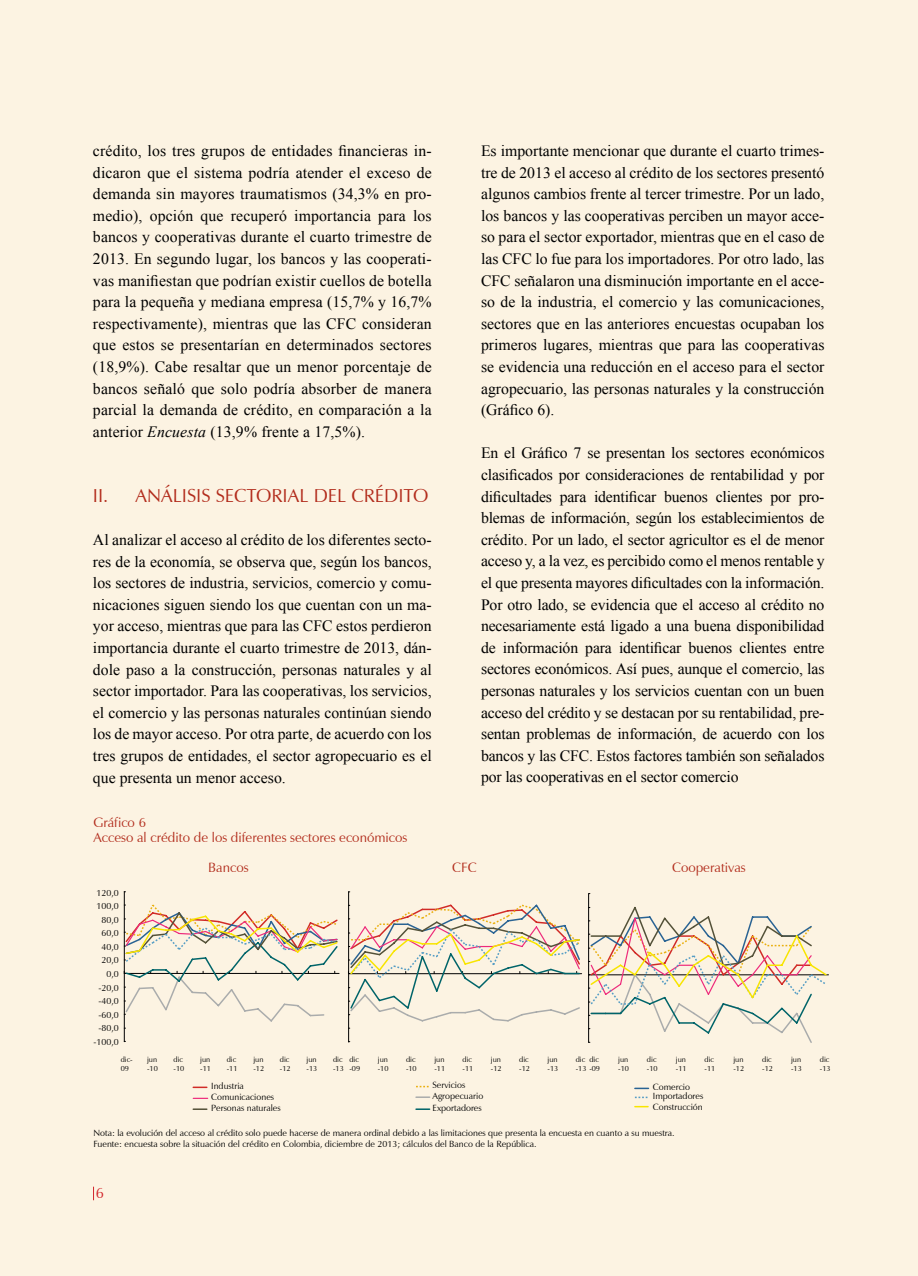
<style>
.page{position:relative;width:918px;height:1276px;background:#fff}
.page>*{position:absolute;margin:0;border:0;box-sizing:border-box;transform-origin:0 0}
.t1{font:18.75px "Zapf Humanist 601 BT";color:#b22c1c}
.t2{font:15.75px/21.6px "Times New Roman";color:#000;text-align:justify}
.t3{font:15px "Zapf Humanist 601 BT";color:#d2232a}
.t4{font:13.5px/15px "Zapf Humanist 601 BT";color:#b22c1c}
.t5{font:9px/10.8px "Zapf Humanist 601 BT";color:#000}
.t6{font:7.5px/9px "Zapf Humanist 601 BT";color:#000}
.s1{font-style:italic}
</style>
<div class="page">
<div style="left:0;top:0;width:917px;height:1276px;background:#fcf3e2"></div>
<svg style="left:93px;top:1186px;width:1px;height:14px"></svg>
<svg style="left:193px;top:1086px;width:14px;height:2px"></svg>
<svg style="left:416px;top:1085px;width:13px;height:2px"></svg>
<svg style="left:635px;top:1087px;width:13px;height:2px"></svg>
<svg style="left:635px;top:1096px;width:13px;height:2px"></svg>
<svg style="left:416px;top:1096px;width:14px;height:2px"></svg>
<svg style="left:416px;top:1108px;width:14px;height:2px"></svg>
<svg style="left:193px;top:1108px;width:14px;height:2px"></svg>
<svg style="left:193px;top:1097px;width:15px;height:2px"></svg>
<hr style="left:124px;top:891px;width:1px;height:150px;background:#000">
<svg style="left:124px;top:903px;width:215px;height:126px"></svg>
<hr style="left:348px;top:891px;width:1px;height:151px;background:#000">
<hr style="left:349px;top:973px;width:233px;height:1px;background:#000">
<svg style="left:348px;top:903px;width:233px;height:119px"></svg>
<svg style="left:635px;top:1106px;width:13px;height:1px"></svg>
<hr style="left:588px;top:894px;width:1px;height:148px;background:#000">
<hr style="left:589px;top:974px;width:240px;height:1px;background:#000">
<svg style="left:589px;top:905px;width:239px;height:138px"></svg>
<p class="t2" style="left:93px;top:140px;width:340px">crédito, los tres grupos de entidades financieras in&shy;dicaron que el sistema podría atender el exceso de demanda sin mayores traumatismos (34,3% en pro&shy;medio), opción que recuperó importancia para los bancos y cooperativas durante el cuarto trimestre de 2013. En segundo lugar, los bancos y las cooperati&shy;vas manifiestan que podrían existir cuellos de botella para la pequeña y mediana empresa (15,7% y 16,7% respectivamente), mientras que las CFC consideran que estos se presentarían en determinados sectores (18,9%). Cabe resaltar que un menor porcentaje de bancos señaló que solo podría absorber de manera parcial la demanda de crédito, en comparación a la anterior <span class="s1">Encuesta</span> (13,9% frente a 17,5%).</p>
<p class="t1" style="left:93px;top:484px;width:337px">II. ANÁLISIS SECTORIAL DEL CRÉDITO</p>
<p class="t2" style="left:93px;top:528px;width:340px">Al analizar el acceso al crédito de los diferentes secto&shy;res de la economía, se observa que, según los bancos, los sectores de industria, servicios, comercio y comu&shy;nicaciones siguen siendo los que cuentan con un ma&shy;yor acceso, mientras que para las CFC estos perdieron importancia durante el cuarto trimestre de 2013, dán&shy;dole paso a la construcción, personas naturales y al sector importador. Para las cooperativas, los servicios, el comercio y las personas naturales continúan siendo los de mayor acceso. Por otra parte, de acuerdo con los tres grupos de entidades, el sector agropecuario es el que presenta un menor acceso.</p>
<p class="t2" style="left:481px;top:140px;width:345px">Es importante mencionar que durante el cuarto trimes&shy;tre de 2013 el acceso al crédito de los sectores presentó algunos cambios frente al tercer trimestre. Por un lado, los bancos y las cooperativas perciben un mayor acce&shy;so para el sector exportador, mientras que en el caso de las CFC lo fue para los importadores. Por otro lado, las CFC señalaron una disminución importante en el acce&shy;so de la industria, el comercio y las comunicaciones, sectores que en las anteriores encuestas ocupaban los primeros lugares, mientras que para las cooperativas se evidencia una reducción en el acceso para el sector agropecuario, las personas naturales y la construcción (Gráfico 6).</p>
<p class="t2" style="left:481px;top:442px;width:345px">En el Gráfico 7 se presentan los sectores económicos clasificados por consideraciones de rentabilidad y por dificultades para identificar buenos clientes por pro&shy;blemas de información, según los establecimientos de crédito. Por un lado, el sector agricultor es el de menor acceso y, a la vez, es percibido como el menos rentable y el que presenta mayores dificultades con la información.<br>Por otro lado, se evidencia que el acceso al crédito no necesariamente está ligado a una buena disponibilidad de información para identificar buenos clientes entre sectores económicos. Así pues, aunque el comercio, las personas naturales y los servicios cuentan con un buen acceso del crédito y se destacan por su rentabilidad, pre&shy;sentan problemas de información, de acuerdo con los bancos y las CFC. Estos factores también son señalados por las cooperativas en el sector comercio</p>
<p class="t4" style="left:94px;top:814px;width:315px">Gráfico 6<br>Acceso al crédito de los diferentes sectores económicos</p>
<p class="t4" style="left:208px;top:859px;width:42px">Bancos</p>
<p class="t4" style="left:452px;top:859px;width:26px">CFC</p>
<p class="t4" style="left:672px;top:859px;width:75px">Cooperativas</p>
<p class="t5" style="left:97px;top:887px;width:24px">120,0</p>
<p class="t5" style="left:97px;top:901px;width:24px">100,0</p>
<p class="t5" style="left:101px;top:914px;width:19px">80,0</p>
<p class="t5" style="left:101px;top:928px;width:19px">60,0</p>
<p class="t5" style="left:101px;top:941px;width:19px">40,0</p>
<p class="t5" style="left:101px;top:955px;width:19px">20,0</p>
<p class="t5" style="left:106px;top:968px;width:14px">0,0</p>
<p class="t5" style="left:98px;top:982px;width:22px">-20,0</p>
<p class="t5" style="left:98px;top:995px;width:22px">-40,0</p>
<p class="t5" style="left:98px;top:1009px;width:22px">-60,0</p>
<p class="t5" style="left:98px;top:1022px;width:22px">-80,0</p>
<p class="t5" style="left:94px;top:1036px;width:27px">-100,0</p>
<p class="t6" style="left:349px;top:1054px;width:12px">dic -09</p>
<p class="t6" style="left:378px;top:1054px;width:12px">jun -10</p>
<p class="t6" style="left:406px;top:1054px;width:12px">dic -10</p>
<p class="t6" style="left:434px;top:1054px;width:12px">jun -11</p>
<p class="t6" style="left:463px;top:1054px;width:12px">dic -11</p>
<p class="t6" style="left:491px;top:1054px;width:12px">jun -12</p>
<p class="t6" style="left:519px;top:1054px;width:12px">dic -12</p>
<p class="t6" style="left:548px;top:1054px;width:12px">jun -13</p>
<p class="t6" style="left:589px;top:1054px;width:11px">dic</p>
<p class="t6" style="left:618px;top:1054px;width:12px">jun -10</p>
<p class="t6" style="left:647px;top:1054px;width:12px">dic -10</p>
<p class="t6" style="left:676px;top:1054px;width:12px">jun -11</p>
<p class="t6" style="left:705px;top:1054px;width:12px">dic -11</p>
<p class="t6" style="left:733px;top:1054px;width:12px">jun -12</p>
<p class="t6" style="left:762px;top:1054px;width:12px">dic -12</p>
<p class="t6" style="left:791px;top:1054px;width:12px">jun -13</p>
<p class="t6" style="left:121px;top:1054px;width:14px">dic-<br>09</p>
<p class="t6" style="left:147px;top:1054px;width:12px">jun -10</p>
<p class="t6" style="left:174px;top:1054px;width:12px">dic -10</p>
<p class="t6" style="left:200px;top:1054px;width:12px">jun -11</p>
<p class="t6" style="left:227px;top:1054px;width:12px">dic -11</p>
<p class="t6" style="left:253px;top:1054px;width:12px">jun -12</p>
<p class="t6" style="left:280px;top:1054px;width:12px">dic -12</p>
<p class="t6" style="left:333px;top:1054px;width:12px">dic -13</p>
<p class="t6" style="left:576px;top:1054px;width:26px">dic<br>-13 -09</p>
<p class="t6" style="left:820px;top:1054px;width:12px">dic -13</p>
<p class="t6" style="left:307px;top:1054px;width:12px">jun -13</p>
<p class="t5" style="left:211px;top:1080px;width:34px">Industria</p>
<p class="t5" style="left:433px;top:1080px;width:34px">Servicios</p>
<p class="t5" style="left:653px;top:1081px;width:39px">Comercio</p>
<p class="t5" style="left:433px;top:1090px;width:52px">Agropecuario</p>
<p class="t5" style="left:653px;top:1090px;width:52px">Importadores</p>
<p class="t5" style="left:211px;top:1102px;width:71px">Personas naturales</p>
<p class="t5" style="left:433px;top:1102px;width:51px">Exportadores</p>
<p class="t5" style="left:211px;top:1091px;width:64px">Comunicaciones</p>
<p class="t5" style="left:653px;top:1101px;width:51px">Construcción</p>
<p class="t5" style="left:94px;top:1128px;width:583px">Nota: la evolución del acceso al crédito solo puede hacerse de manera ordinal debido a las limitaciones que presenta la encuesta en cuanto a su muestra.<br>Fuente: encuesta sobre la situación del crédito en Colombia, diciembre de 2013; cálculos del Banco de la República.</p>
<p class="t3" style="left:96px;top:1184px;width:10px">6</p>
</div>
